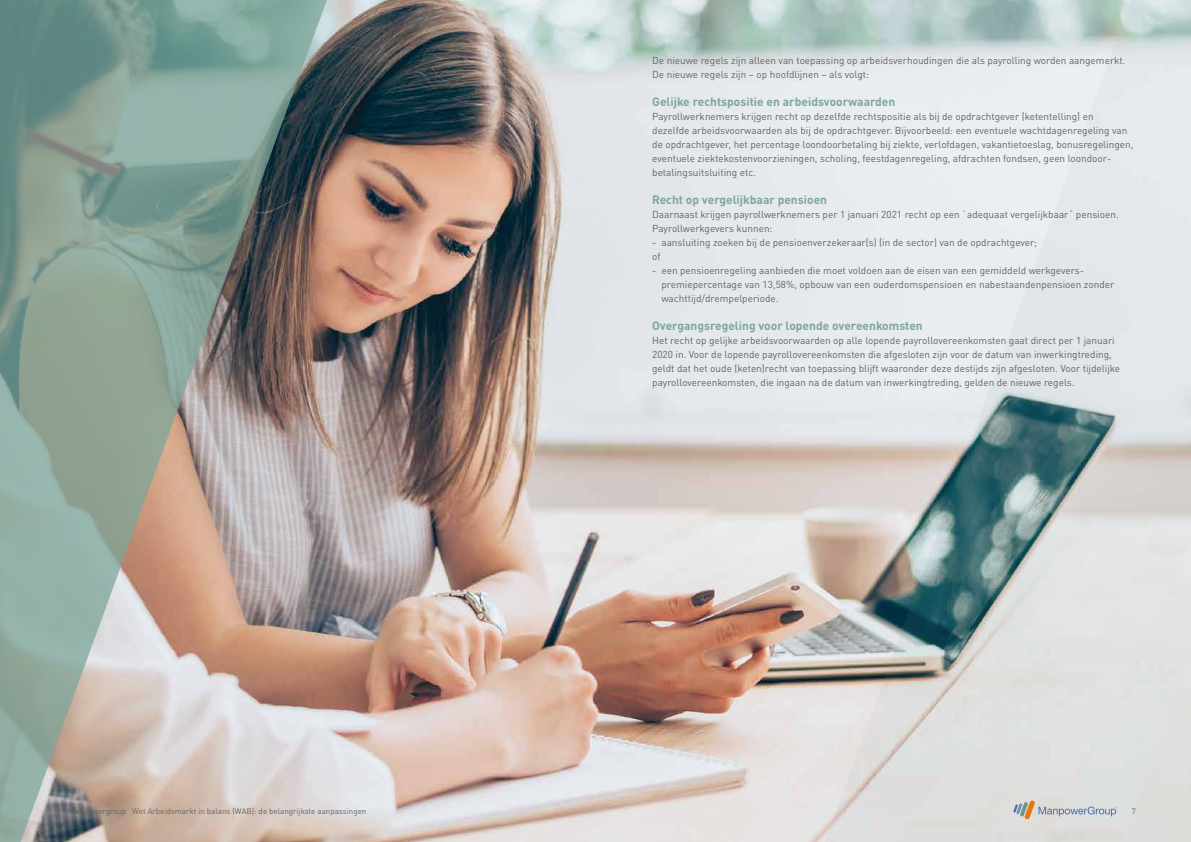
<style>
.page{position:relative;width:1191px;height:842px;background:#fff}
.page>*{position:absolute;margin:0;border:0;box-sizing:border-box;transform-origin:0 0}
.t1{font:700 12px "DINOT";color:#7ea79b}
.t2{font:10px/14px "DINOT";color:#646363}
.t3{font:8px "DINOT";color:#646363}
</style>
<div class="page">
<img style="left:398px;top:0;width:356px;height:842px">
<svg style="left:754px;top:0;width:437px;height:842px;background:#d1d6d7"></svg>
<svg style="left:1013px;top:800px;width:104px;height:19px;background:#c9c9ca"></svg>
<img style="left:0;top:0;width:398px;height:842px">
<p class="t3" style="left:57px;top:806px;width:311px">6 Manpowergroup Wet Arbeidsmarkt in balans (WAB): de belangrijkste aanpassingen</p>
<p class="t2" style="left:652px;top:54px;width:475px">De nieuwe regels zijn alleen van toepassing op arbeidsverhoudingen die als payrolling worden aangemerkt.<br>De nieuwe regels zijn – op hoofdlijnen – als volgt:</p>
<p class="t1" style="left:652px;top:94px;width:245px">Gelijke rechtspositie en arbeidsvoorwaarden</p>
<p class="t2" style="left:652px;top:110px;width:483px">Payrollwerknemers krijgen recht op dezelfde rechtspositie als bij de opdrachtgever (ketentelling) en dezelfde arbeidsvoorwaarden als bij de opdrachtgever. Bijvoorbeeld: een eventuele wachtdagenregeling van de opdrachtgever, het percentage loondoorbetaling bij ziekte, verlofdagen, vakantietoeslag, bonusregelingen, eventuele ziektekostenvoorzieningen, scholing, feestdagenregeling, afdrachten fondsen, geen loondoor&shy;betalingsuitsluiting etc.</p>
<p class="t1" style="left:652px;top:192px;width:176px">Recht op vergelijkbaar pensioen</p>
<p class="t2" style="left:652px;top:208px;width:468px">Daarnaast krijgen payrollwerknemers per 1 januari 2021 recht op een `adequaat vergelijkbaar´ pensioen.<br>Payrollwerkgevers kunnen:</p>
<p class="t2" style="left:652px;top:236px;width:386px">- aansluiting zoeken bij de pensioenverzekeraar(s) (in de sector) van de opdrachtgever; of</p>
<p class="t2" style="left:661px;top:264px;width:454px;text-indent:-9px">- een pensioenregeling aanbieden die moet voldoen aan de eisen van een gemiddeld werkgevers&shy;premiepercentage van 13,58%, opbouw van een ouderdomspensioen en nabestaandenpensioen zonder wachttijd/drempelperiode.</p>
<p class="t1" style="left:652px;top:318px;width:272px">Overgangsregeling voor lopende overeenkomsten</p>
<p class="t2" style="left:652px;top:334px;width:469px">Het recht op gelijke arbeidsvoorwaarden op alle lopende payrollovereenkomsten gaat direct per 1 januari 2020 in. Voor de lopende payrollovereenkomsten die afgesloten zijn voor de datum van inwerkingtreding, geldt dat het oude (keten)recht van toepassing blijft waaronder deze destijds zijn afgesloten. Voor tijdelijke payrollovereenkomsten, die ingaan na de datum van inwerkingtreding, gelden de nieuwe regels.</p>
<p class="t3" style="left:1132px;top:806px;width:6px">7</p>
</div>
